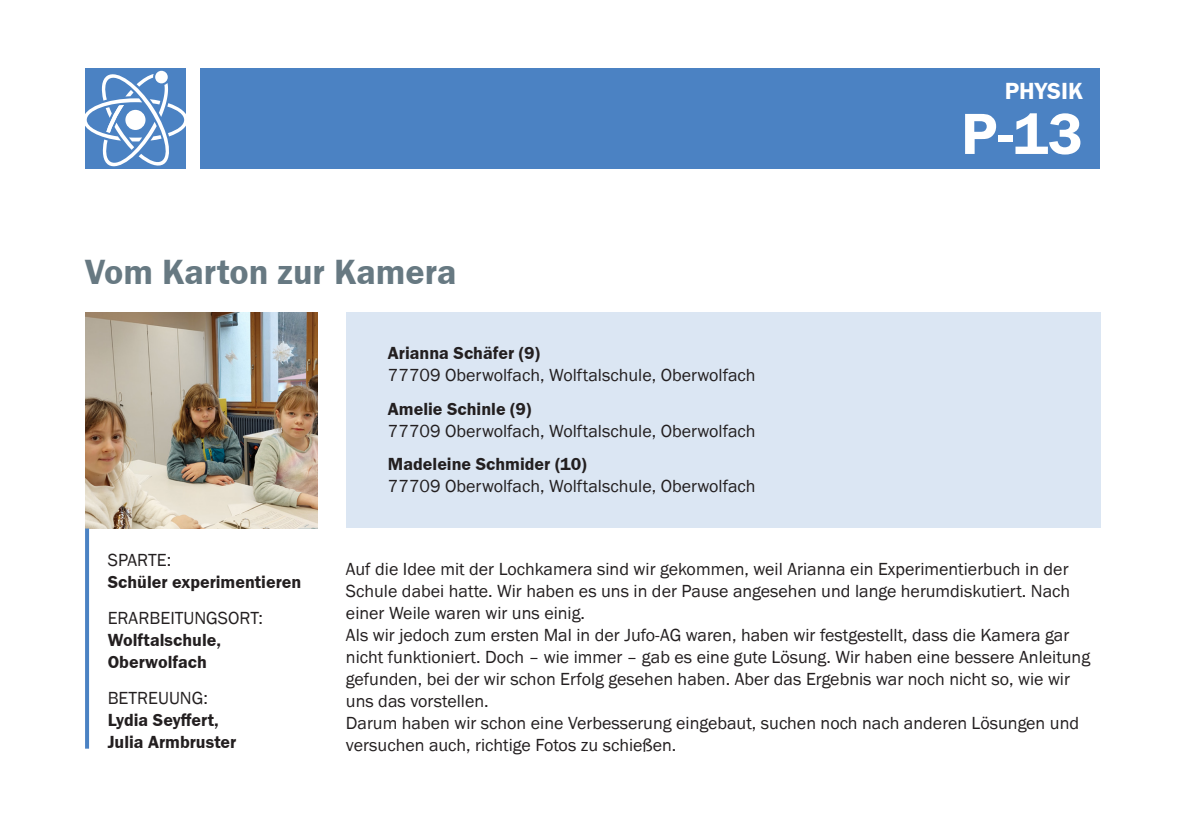
<style>
.page{position:relative;width:1191px;height:840px;background:#fff}
.page>*{position:absolute;margin:0;border:0;box-sizing:border-box;transform-origin:0 0}
.t1{font:700 60px "SICK Franklin";color:#fff}
.t2{font:700 36px "SICK Franklin";color:#677982}
.t3{font:700 24px "SICK Franklin";color:#fff}
.t4{font:18px/22px "SICK Franklin";color:#231f20}
.t5{font:700 18px/22px "SICK Franklin";color:#231f20}
</style>
<div class="page">
<div style="left:201px;top:68px;width:899px;height:101px;background:#4b82c3"></div>
<svg style="left:85px;top:69px;width:101px;height:100px"></svg>
<div style="left:346px;top:312px;width:754px;height:215px;background:#dbe6f3"></div>
<img style="left:85px;top:313px;width:232px;height:215px">
<hr style="left:85px;top:528px;width:4px;height:220px;background:#4b82c3">
<p class="t2" style="left:85px;top:249px;width:373px">Vom Karton zur Kamera</p>
<p class="t5" style="left:388px;top:342px;width:153px">Arianna Schäfer (9)</p>
<p class="t4" style="left:388px;top:364px;width:369px">77709 Oberwolfach, Wolftalschule, Oberwolfach</p>
<p class="t5" style="left:388px;top:397px;width:145px">Amelie Schinle (9)</p>
<p class="t4" style="left:388px;top:419px;width:369px">77709 Oberwolfach, Wolftalschule, Oberwolfach</p>
<p class="t5" style="left:388px;top:453px;width:200px">Madeleine Schmider (10)</p>
<p class="t4" style="left:388px;top:475px;width:369px">77709 Oberwolfach, Wolftalschule, Oberwolfach</p>
<h3 class="t3" style="left:1004px;top:76px;width:80px">PHYSIK</h3>
<p class="t1" style="left:961px;top:97px;width:124px">P-13</p>
<p class="t4" style="left:108px;top:548px;width:65px">SPARTE:</p>
<p class="t5" style="left:108px;top:570px;width:195px">Schüler experimentieren</p>
<p class="t4" style="left:108px;top:606px;width:157px">ERARBEITUNGSORT:</p>
<p class="t5" style="left:108px;top:628px;width:115px">Wolftalschule,<br>Oberwolfach</p>
<p class="t4" style="left:108px;top:686px;width:102px">BETREUUNG:</p>
<p class="t5" style="left:108px;top:708px;width:130px">Lydia Seyffert,<br>Julia Armbruster</p>
<p class="t4" style="left:346px;top:558px;width:726px;text-align:justify">Auf die Idee mit der Lochkamera sind wir gekommen, weil Arianna ein Experimentierbuch in der Schule dabei hatte. Wir haben es uns in der Pause angesehen und lange herumdiskutiert. Nach einer Weile waren wir uns einig.</p>
<p class="t4" style="left:346px;top:624px;width:746px">Als wir jedoch zum ersten Mal in der Jufo-AG waren, haben wir festgestellt, dass die Kamera gar nicht funktioniert. Doch – wie immer – gab es eine gute Lösung. Wir haben eine bessere Anleitung gefunden, bei der wir schon Erfolg gesehen haben. Aber das Ergebnis war noch nicht so, wie wir uns das vorstellen.</p>
<p class="t4" style="left:346px;top:712px;width:734px">Darum haben wir schon eine Verbesserung eingebaut, suchen noch nach anderen Lösungen und versuchen auch, richtige Fotos zu schießen.</p>
</div>
